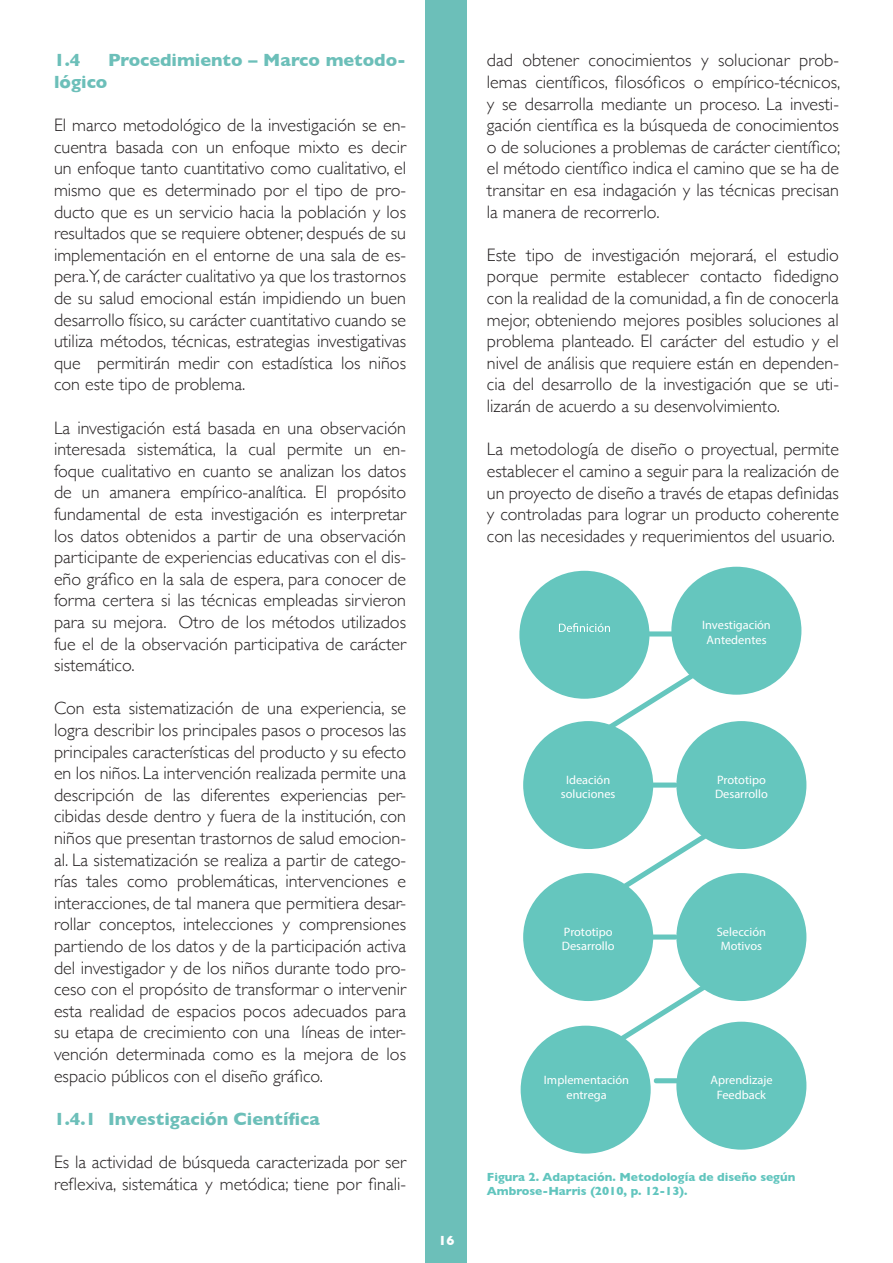
<style>
.page{position:relative;width:893px;height:1263px;background:#fff}
.page>*{position:absolute;margin:0;border:0;box-sizing:border-box;transform-origin:0 0}
.t1{font:300 18px/21.6px "Gill Sans";color:#231f20;text-align:justify}
.t2{font:700 18px "Gill Sans";color:#6cbfb9}
.t3{font:700 13.5px "Gill Sans";color:#fff}
.t4{font:12.15px/14.5px "Myriad Pro";color:#fff;text-align:center}
.t5{font:700 12px/14.4px "Gill Sans";color:#61c5be}
</style>
<div class="page">
<div style="left:426px;top:1px;width:41px;height:1262px;background:#6cbfb9"></div>
<div style="left:671px;top:567px;width:130px;height:128px;background:#65c6be;border-radius:50%"></div>
<div style="left:523px;top:721px;width:130px;height:128px;background:#65c6be;border-radius:50%"></div>
<div style="left:676px;top:721px;width:130px;height:128px;background:#65c6be;border-radius:50%"></div>
<div style="left:523px;top:873px;width:130px;height:128px;background:#65c6be;border-radius:50%"></div>
<div style="left:676px;top:873px;width:130px;height:128px;background:#65c6be;border-radius:50%"></div>
<div style="left:521px;top:1026px;width:130px;height:127px;background:#65c6be;border-radius:50%"></div>
<div style="left:519px;top:571px;width:130px;height:128px;background:#65c6be;border-radius:50%"></div>
<svg style="left:559px;top:623px;width:51px;height:9px"></svg>
<div style="left:676px;top:1022px;width:130px;height:128px;background:#65c6be;border-radius:50%"></div>
<svg style="left:649px;top:631px;width:23px;height:5px"></svg>
<svg style="left:653px;top:782px;width:24px;height:6px"></svg>
<svg style="left:653px;top:934px;width:24px;height:5px"></svg>
<svg style="left:653px;top:1078px;width:24px;height:5px"></svg>
<svg style="left:599px;top:672px;width:97px;height:63px"></svg>
<svg style="left:613px;top:831px;width:97px;height:64px"></svg>
<svg style="left:613px;top:982px;width:97px;height:63px"></svg>
<p class="t2" style="left:54px;top:46px;width:28px">1.4</p>
<p class="t2" style="left:108px;top:46px;width:300px">Procedimiento – Marco metodo-</p>
<p class="t2" style="left:54px;top:68px;width:55px">lógico</p>
<p class="t1" style="left:54px;top:114px;width:354px">El marco metodológico de la investigación se en&shy;cuentra basada con un enfoque mixto es decir un enfoque tanto cuantitativo como cualitativo, el mismo que es determinado por el tipo de pro&shy;ducto que es un servicio hacia la población y los resultados que se requiere obtener, después de su implementación en el entorne de una sala de es&shy;pera.Y, de carácter cualitativo ya que los trastornos de su salud emocional están impidiendo un buen desarrollo físico, su carácter cuantitativo cuando se utiliza métodos, técnicas, estrategias investigativas que permitirán medir con estadística los niños con este tipo de problema.</p>
<p class="t1" style="left:54px;top:416px;width:354px">La investigación está basada en una observación interesada sistemática, la cual permite un en&shy;foque cualitativo en cuanto se analizan los datos de un amanera empírico-analítica. El propósito fundamental de esta investigación es interpretar los datos obtenidos a partir de una observación participante de experiencias educativas con el dis&shy;eño gráfico en la sala de espera, para conocer de forma certera si las técnicas empleadas sirvieron para su mejora. Otro de los métodos utilizados fue el de la observación participativa de carácter sistemático.</p>
<p class="t1" style="left:54px;top:697px;width:354px">Con esta sistematización de una experiencia, se logra describir los principales pasos o procesos las principales características del producto y su efecto en los niños. La intervención realizada permite una descripción de las diferentes experiencias per&shy;cibidas desde dentro y fuera de la institución, con niños que presentan trastornos de salud emocion&shy;al. La sistematización se realiza a partir de catego&shy;rías tales como problemáticas, intervenciones e interacciones, de tal manera que permitiera desar&shy;rollar conceptos, intelecciones y comprensiones partiendo de los datos y de la participación activa del investigador y de los niños durante todo pro&shy;ceso con el propósito de transformar o intervenir esta realidad de espacios pocos adecuados para su etapa de crecimiento con una líneas de inter&shy;vención determinada como es la mejora de los espacio públicos con el diseño gráfico.</p>
<p class="t2" style="left:54px;top:1104px;width:267px">1.4.1 Investigación Científica</p>
<p class="t1" style="left:54px;top:1150px;width:354px">Es la actividad de búsqueda caracterizada por ser reflexiva, sistemática y metódica; tiene por finali-</p>
<p class="t1" style="left:487px;top:49px;width:355px">dad obtener conocimientos y solucionar prob&shy;lemas científicos, filosóficos o empírico-técnicos, y se desarrolla mediante un proceso. La investi&shy;gación científica es la búsqueda de conocimientos o de soluciones a problemas de carácter científico; el método científico indica el camino que se ha de transitar en esa indagación y las técnicas precisan la manera de recorrerlo.</p>
<p class="t1" style="left:487px;top:243px;width:354px">Este tipo de investigación mejorará, el estudio porque permite establecer contacto fidedigno con la realidad de la comunidad, a fin de conocerla mejor, obteniendo mejores posibles soluciones al problema planteado. El carácter del estudio y el nivel de análisis que requiere están en dependen&shy;cia del desarrollo de la investigación que se uti&shy;lizarán de acuerdo a su desenvolvimiento.</p>
<p class="t1" style="left:487px;top:438px;width:354px">La metodología de diseño o proyectual, permite establecer el camino a seguir para la realización de un proyecto de diseño a través de etapas definidas y controladas para lograr un producto coherente con las necesidades y requerimientos del usuario.</p>
<p class="t4" style="left:702px;top:618px;width:70px">Investigación<br>Antedentes</p>
<p class="t4" style="left:561px;top:772px;width:56px">Ideación soluciones</p>
<p class="t4" style="left:715px;top:772px;width:54px;text-align:left">Prototipo<br>Desarrollo</p>
<p class="t4" style="left:562px;top:924px;width:54px;text-align:left">Prototipo<br>Desarrollo</p>
<p class="t4" style="left:717px;top:924px;width:51px">Selección<br>Motivos</p>
<p class="t3" style="left:438px;top:1230px;width:18px">16</p>
<p class="t4" style="left:544px;top:1073px;width:87px">Implementación entrega</p>
<p class="t4" style="left:710px;top:1072px;width:64px">Aprendizaje<br>Feedback</p>
<p class="t5" style="left:487px;top:1169px;width:310px">Figura 2. Adaptación. Metodología de diseño según<br>Ambrose-Harris (2010, p. 12-13).</p>
</div>
